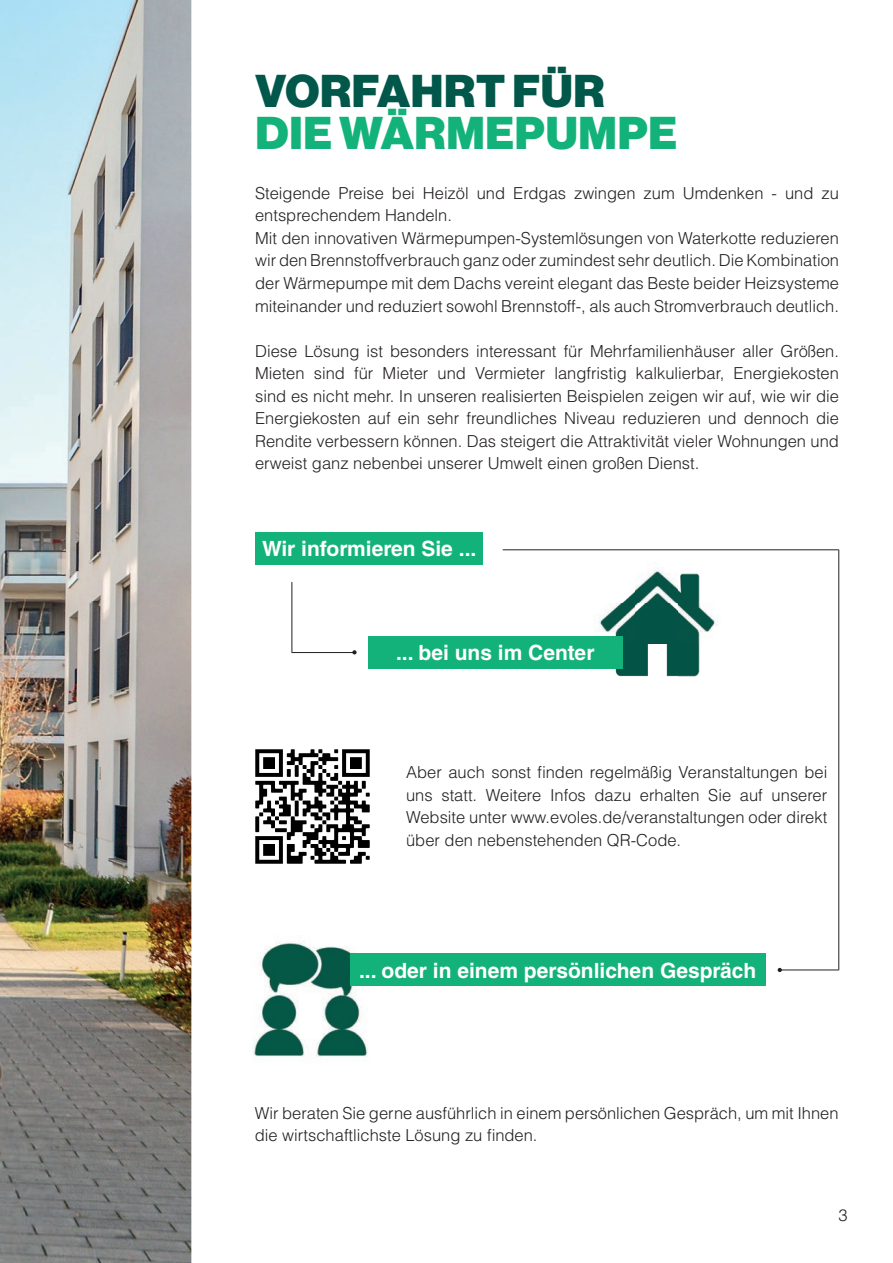
<style>
.page{position:relative;width:893px;height:1263px;background:#fff}
.page>*{position:absolute;margin:0;border:0;box-sizing:border-box;transform-origin:0 0}
.t1{font:45px "N Haas Grotesk DS Pro 95 Blk";letter-spacing:.015em;color:#13b27b}
.t2{font:45px "N Haas Grotesk DS Pro 95 Blk";letter-spacing:.015em;color:#015749}
.t3{font:700 21px "Helvetica LT Std";color:#fff}
.t4{font:300 16.5px/22.5px "Helvetica LT Std";color:#231f20}
</style>
<div class="page">
<img style="left:0;top:0;width:191px;height:1263px">
<div style="left:255px;top:532px;width:227px;height:33px;background:#13b27b"></div>
<img style="left:599px;top:568px;width:119px;height:109px">
<div style="left:368px;top:636px;width:254px;height:33px;background:#13b27b"></div>
<img style="left:253px;top:942px;width:130px;height:115px">
<div style="left:350px;top:954px;width:416px;height:32px;background:#13b27b"></div>
<hr style="left:503px;top:549px;width:336px;height:1px;background:#231f20">
<hr style="left:838px;top:550px;width:1px;height:420px;background:#231f20">
<hr style="left:780px;top:970px;width:59px;height:1px;background:#231f20">
<svg style="left:778px;top:968px;width:4px;height:4px"></svg>
<hr style="left:292px;top:582px;width:1px;height:70px;background:#231f20">
<hr style="left:292px;top:652px;width:62px;height:1px;background:#231f20">
<svg style="left:352px;top:650px;width:5px;height:4px"></svg>
<img style="left:255px;top:749px;width:115px;height:115px">
<img style="left:0;top:361px;width:62px;height:902px">
<h1 class="t2" style="left:255px;top:65px;width:351px">VORFAHRT FÜR</h1>
<h1 class="t1" style="left:255px;top:107px;width:423px">DIE WÄRMEPUMPE</h1>
<p class="t4" style="left:255px;top:182px;width:585px">Steigende Preise bei Heizöl und Erdgas zwingen zum Umdenken - und zu entsprechendem Handeln.<br>Mit den innovativen Wärmepumpen-Systemlösungen von Waterkotte reduzieren wir den Brennstoffverbrauch ganz oder zumindest sehr deutlich. Die Kombination der Wärmepumpe mit dem Dachs vereint elegant das Beste beider Heizsysteme miteinander und reduziert sowohl Brennstoff-, als auch Stromverbrauch deutlich.</p>
<p class="t4" style="left:255px;top:339px;width:585px;text-align:justify">Diese Lösung ist besonders interessant fü r Mehrfamilienhäuser aller Größen.<br>Mieten sind fü r Mieter und Vermieter langfristig kalkulierbar, Energiekosten sind es nicht mehr. In unseren realisierten Beispielen zeigen wir auf, wie wir die Energiekosten auf ein sehr freundliches Niveau reduzieren und dennoch die Rendite verbessern können. Das steigert die Attraktivität vieler Wohnungen und erweist ganz nebenbei unserer Umwelt einen großen Dienst.</p>
<p class="t3" style="left:262px;top:536px;width:216px">Wir informieren Sie ...</p>
<p class="t3" style="left:396px;top:640px;width:200px">... bei uns im Center</p>
<p class="t4" style="left:406px;top:761px;width:423px;text-align:justify">Aber auch sonst finden regelmäßig Veranstaltungen bei uns statt. Weitere Infos dazu erhalten Sie auf unserer Website unter www.evoles.de/veranstaltungen oder direkt über den nebenstehenden QR-Code.</p>
<p class="t3" style="left:359px;top:957px;width:399px">... oder in einem persönlichen Gespräch</p>
<p class="t4" style="left:255px;top:1101px;width:585px">Wir beraten Sie gerne ausführlich in einem persönlichen Gespräch, um mit Ihnen die wirtschaftlichste Lösung zu finden.</p>
<p class="t4" style="left:839px;top:1203px;width:11px">3</p>
</div>
